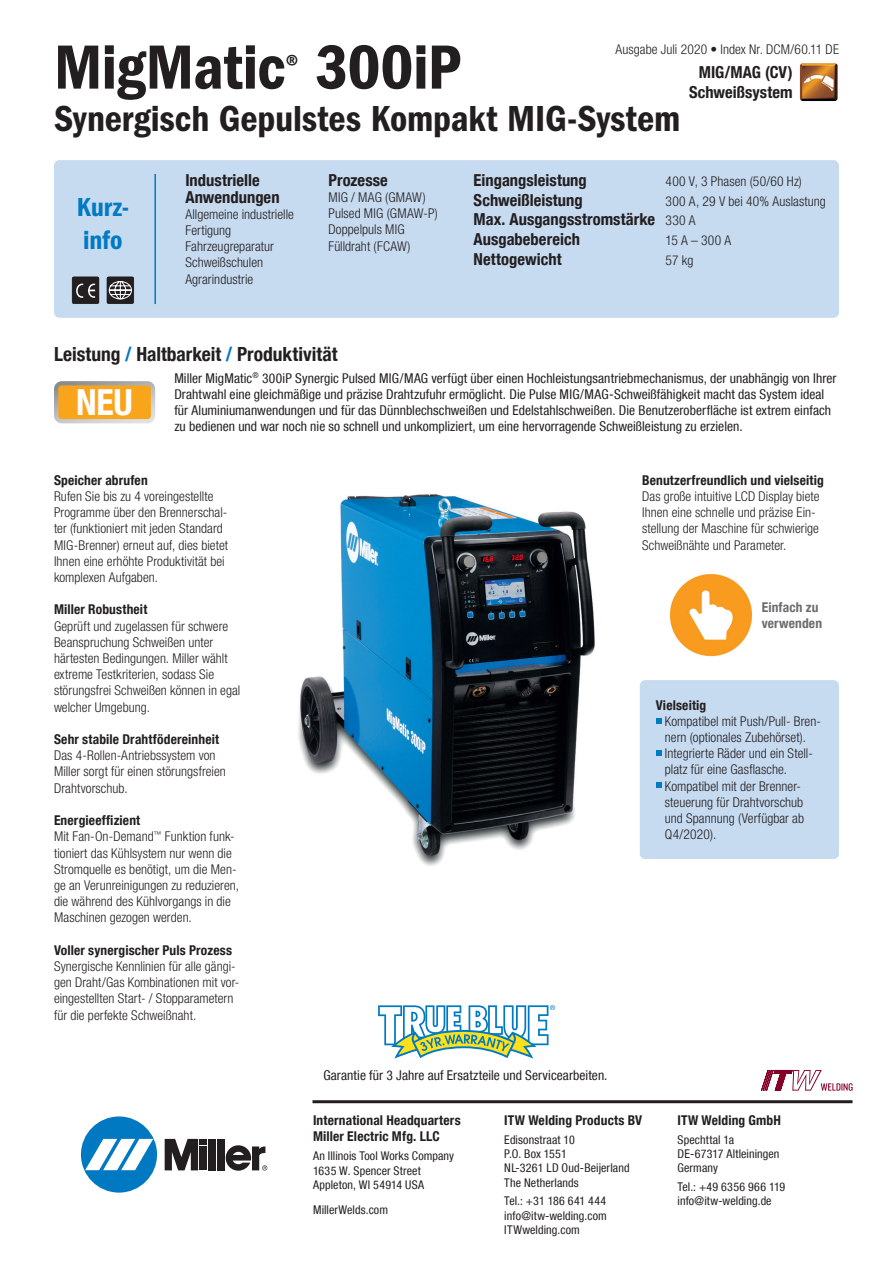
<style>
.page{position:relative;width:893px;height:1263px;background:#fff}
.page>*{position:absolute;margin:0;border:0;box-sizing:border-box;transform-origin:0 0}
.t1{font:64.5px "ITC Franklin Gothic Std Dm Cd";letter-spacing:-.01em;color:#231f20}
.t2{font:37.5px "ITC Franklin Gothic Std Dm Cd";letter-spacing:-.005em;color:#231f20}
.t3{font:700 condensed 35.85px "Helvetica Neue LT Com";color:#fff}
.t4{font:27.15px "ITC Franklin Gothic Std Dm Cd";color:#231f20}
.t5{font:27px/32.4px "ITC Franklin Gothic Std Dm Cd";color:#007ac2}
.t6{font:700 condensed 19.5px "Helvetica Neue LT Com";color:#231f20}
.t7{font:700 condensed 16.5px/19.8px "Helvetica Neue LT Com";color:#231f20}
.t8{font:300 condensed 13.5px/16.2px "Helvetica Neue LT Com";letter-spacing:.005em;color:#231f20}
.t9{font:condensed 13.5px/16.2px "Helvetica Neue LT Com";letter-spacing:.005em;color:#231f20}
.t10{font:700 condensed 13.5px/16.2px "Helvetica Neue LT Com";letter-spacing:.01em;color:#231f20}
.t11{font:condensed 13.5px "Helvetica";letter-spacing:-.01em;color:#231f20}
.t12{font:700 condensed 13.5px/16.2px "Helvetica Neue LT Com";letter-spacing:.01em;color:#6c6d70}
.t13{font:condensed 12px/14.4px "Helvetica Neue LT Com";letter-spacing:.01em;color:#231f20}
.s1{color:#007ac2}
.s2{font-weight:300;font-size:13.5px}
.s3{font-weight:700}
</style>
<div class="page">
<img style="left:800px;top:63px;width:38px;height:38px">
<div style="left:54px;top:160px;width:785px;height:158px;background:#c6daf0;border-radius:5px"></div>
<svg style="left:72px;top:276px;width:27px;height:28px"></svg>
<svg style="left:107px;top:276px;width:27px;height:28px"></svg>
<hr style="left:154px;top:174px;width:2px;height:130px;background:#007ac2">
<svg style="left:378px;top:1005px;width:177px;height:53px"></svg>
<div style="left:81px;top:1116px;width:76px;height:76px;background:#0079c2;border-radius:50%"></div>
<svg style="left:85px;top:1139px;width:68px;height:31px"></svg>
<div style="left:209px;top:1139px;width:7px;height:31px;background:#231f20"></div>
<div style="left:218px;top:1139px;width:7px;height:31px;background:#231f20"></div>
<svg style="left:165px;top:1139px;width:42px;height:31px"></svg>
<svg style="left:226px;top:1145px;width:41px;height:26px"></svg>
<hr style="left:312px;top:1100px;width:540px;height:3px;background:#231f20">
<svg style="left:761px;top:1070px;width:92px;height:21px"></svg>
<img style="left:298px;top:494px;width:297px;height:372px">
<svg style="left:54px;top:381px;width:101px;height:42px;background:#e8ab47"></svg>
<div style="left:640px;top:680px;width:199px;height:179px;background:#c6daf0;border-radius:5px"></div>
<img style="left:669px;top:574px;width:84px;height:83px">
<svg style="left:656px;top:718px;width:6px;height:6px"></svg>
<svg style="left:656px;top:750px;width:6px;height:6px"></svg>
<svg style="left:656px;top:782px;width:6px;height:6px"></svg>
<p class="t8" style="left:616px;top:41px;width:225px">Ausgabe Juli 2020 • Index Nr. DCM/60.11 DE</p>
<h1 class="t1" style="left:54px;top:30px;width:233px">MigMatic</h1>
<h3 class="t4" style="left:285px;top:49px;width:15px">®</h3>
<h1 class="t1" style="left:316px;top:30px;width:147px">300iP</h1>
<h2 class="t2" style="left:54px;top:97px;width:628px">Synergisch Gepulstes Kompakt MIG-System</h2>
<p class="t7" style="left:689px;top:62px;width:105px;text-align:center">MIG/MAG (CV)<br>Schweißsystem</p>
<h3 class="t5" style="left:77px;top:191px;width:54px">Kurz&shy;info</h3>
<p class="t7" style="left:185px;top:172px;width:96px;line-height:16.8px">Industrielle<br>Anwendungen</p>
<p class="t8" style="left:185px;top:206px;width:110px">Allgemeine industrielle<br>Fertigung<br>Fahrzeugreparatur<br>Schweißschulen<br>Agrarindustrie</p>
<p class="t7" style="left:328px;top:170px;width:61px">Prozesse</p>
<p class="t8" style="left:328px;top:189px;width:111px">MIG / MAG (GMAW)<br>Pulsed MIG (GMAW-P)<br>Doppelpuls MIG<br>Fülldraht (FCAW)</p>
<h3 class="t6" style="left:54px;top:342px;width:285px">Leistung <span class="s1">/</span> Haltbarkeit <span class="s1">/</span> Produktivität</h3>
<p class="t7" style="left:474px;top:170px;width:115px">Eingangsleistung</p>
<p class="t8" style="left:666px;top:173px;width:138px">400 V, 3 Phasen (50/60 Hz)</p>
<p class="t7" style="left:474px;top:190px;width:111px">Schweißleistung</p>
<p class="t8" style="left:666px;top:193px;width:162px">300 A, 29 V bei 40% Auslastung</p>
<p class="t7" style="left:474px;top:210px;width:224px">Max. Ausgangsstromstärke <span class="s2">330 A<br></span>Ausgabebereich</p>
<p class="t8" style="left:666px;top:232px;width:67px">15 A – 300 A</p>
<p class="t7" style="left:474px;top:249px;width:90px">Nettogewicht</p>
<p class="t8" style="left:666px;top:252px;width:29px">57 kg</p>
<h3 class="t3" style="left:76px;top:381px;width:58px">NEU</h3>
<p class="t9" style="left:174px;top:370px;width:664px">Miller MigMatic<sup>®</sup> 300iP Synergic Pulsed MIG/MAG verfügt über einen Hochleistungsantriebmechanismus, der unabhängig von Ihrer Drahtwahl eine gleichmäßige und präzise Drahtzufuhr ermöglicht. Die Pulse MIG/MAG-Schweißfähigkeit macht das System ideal für Aluminiumanwendungen und für das Dünnblechschweißen und Edelstahlschweißen. Die Benutzeroberfläche ist extrem einfach zu bedienen und war noch nie so schnell und unkompliziert, um eine hervorragende Schweißleistung zu erzielen.</p>
<p class="t10" style="left:54px;top:472px;width:95px">Speicher abrufen</p>
<p class="t8" style="left:54px;top:488px;width:176px">Rufen Sie bis zu 4 voreingestellte Programme über den Brennerschal&shy;ter (funktioniert mit jeden Standard MIG-Brenner) erneut auf, dies bietet Ihnen eine erhöhte Produktivität bei komplexen Aufgaben.</p>
<p class="t10" style="left:54px;top:602px;width:95px">Miller Robustheit</p>
<p class="t8" style="left:54px;top:618px;width:188px">Geprüft und zugelassen für schwere Beanspruchung Schweißen unter härtesten Bedingungen. Miller wählt extreme Testkriterien, sodass Sie störungsfrei Schweißen können in egal welcher Umgebung.</p>
<p class="t10" style="left:54px;top:731px;width:167px">Sehr stabile Drahtfödereinheit</p>
<p class="t8" style="left:54px;top:747px;width:173px">Das 4-Rollen-Antriebssystem von<br>Miller sorgt für einen störungsfreien<br>Drahtvorschub.</p>
<p class="t8" style="left:54px;top:812px;width:187px"><span class="s3">Energieeffizient<br></span>Mit Fan-On-Demand<sup>™</sup> Funktion funk&shy;tioniert das Kühlsystem nur wenn die<br>Stromquelle es benötigt, um die Men&shy;ge an Verunreinigungen zu reduzieren, die während des Kühlvorgangs in die<br>Maschinen gezogen werden.</p>
<p class="t10" style="left:54px;top:942px;width:179px">Voller synergischer Puls Prozess</p>
<p class="t8" style="left:54px;top:958px;width:187px">Synergische Kennlinien für alle gängi&shy;gen Draht/Gas Kombinationen mit vor&shy;eingestellten Start- / Stopparametern für die perfekte Schweißnaht.</p>
<p class="t10" style="left:642px;top:472px;width:183px">Benutzerfreundlich und vielseitig</p>
<p class="t8" style="left:642px;top:488px;width:179px">Das große intuitive LCD Display biete Ihnen eine schnelle und präzise Ein&shy;stellung der Maschine für schwierige Schweißnähte und Parameter.</p>
<p class="t12" style="left:762px;top:599px;width:62px">Einfach zu verwenden</p>
<p class="t10" style="left:656px;top:697px;width:52px">Vielseitig</p>
<p class="t8" style="left:665px;top:713px;width:158px">Kompatibel mit Push/Pull- Bren&shy;nern (optionales Zubehörset).<br>Integrierte Räder und ein Stell&shy;platz für eine Gasflasche.<br>Kompatibel mit der Brenner&shy;steuerung für Drahtvorschub und Spannung (Verfügbar ab<br>Q4/2020).</p>
<p class="t9" style="left:323px;top:1067px;width:286px">Garantie für 3 Jahre auf Ersatzteile und Servicearbeiten.</p>
<p class="t11" style="left:312px;top:1067px;width:314px">Power source is wa ranted for three years, parts and labour.</p>
<p class="t10" style="left:313px;top:1112px;width:149px">International Headquarters<br>Miller Electric Mfg. LLC</p>
<p class="t13" style="left:313px;top:1149px;width:143px">An Illinois Tool Works Company<br>1635 W. Spencer Street<br>Appleton, WI 54914 USA</p>
<p class="t13" style="left:313px;top:1202px;width:77px">MillerWelds.com</p>
<p class="t10" style="left:504px;top:1112px;width:139px">ITW Welding Products BV</p>
<p class="t13" style="left:504px;top:1132px;width:127px">Edisonstraat 10<br>P.O. Box 1551<br>NL-3261 LD Oud-Beijerland<br>The Netherlands</p>
<p class="t13" style="left:504px;top:1194px;width:104px;text-align:justify">Tel.: +31 186 641 444 info@itw-welding.com ITWwelding.com</p>
<p class="t10" style="left:677px;top:1112px;width:105px">ITW Welding GmbH</p>
<p class="t13" style="left:677px;top:1132px;width:103px">Spechttal 1a<br>DE-67317 Altleiningen<br>Germany</p>
<p class="t13" style="left:677px;top:1179px;width:109px">Tel.: +49 6356 966 119 info@itw-welding.de</p>
</div>
